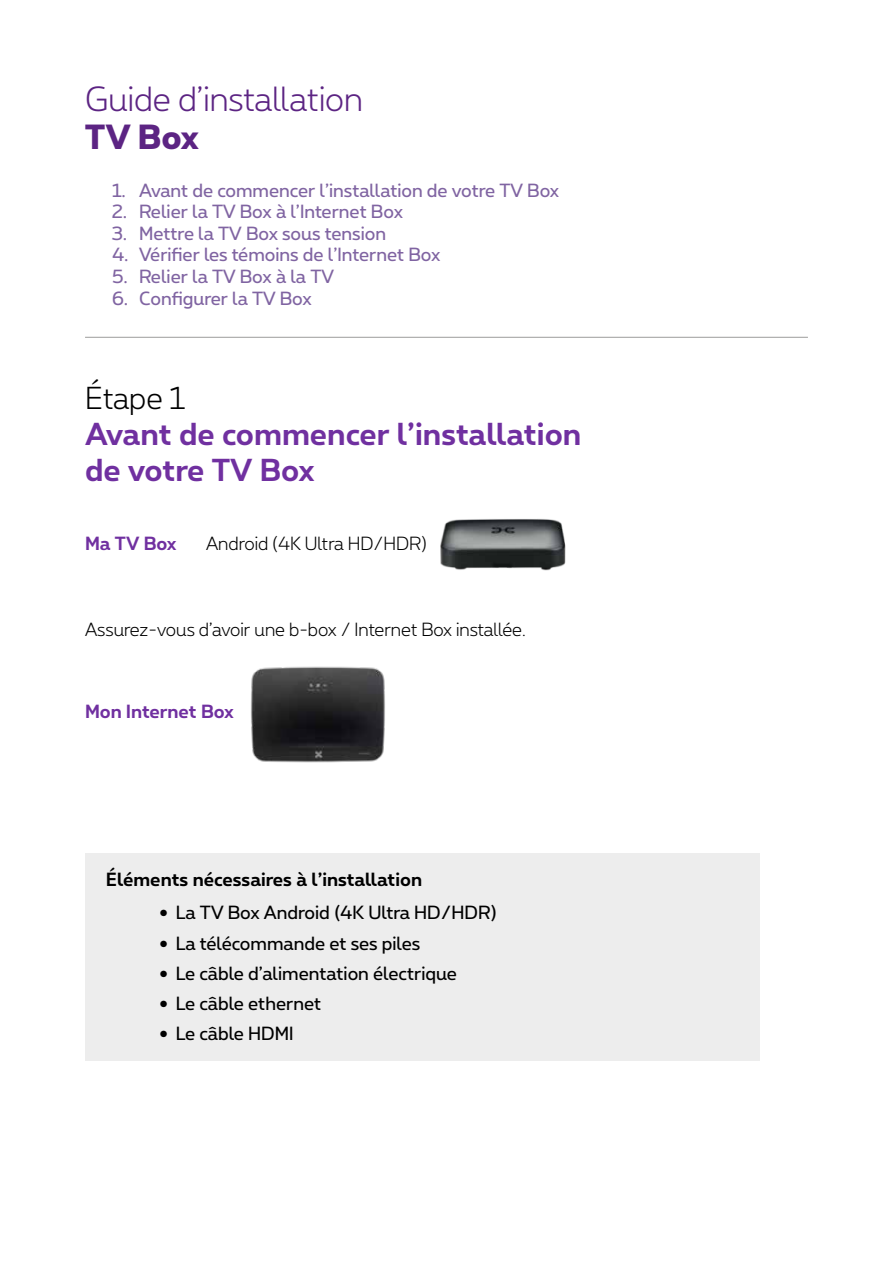
<style>
.page{position:relative;width:893px;height:1263px;background:#fff}
.page>*{position:absolute;margin:0;border:0;box-sizing:border-box;transform-origin:0 0}
.t1{font:300 33px "Proximus";color:#5c2483}
.t2{font:800 33px "Proximus";color:#5c2483}
.t3{font:700 30px/36px "Proximus";color:#7030a0}
.t4{font:300 30px "Proximus";color:#000}
.t5{font:18px "Proximus";color:#8064a2}
.t6{font:18px "Proximus";color:#000}
.t7{font:300 18px "Proximus";color:#000}
.t8{font:700 18px "Proximus";color:#000}
.t9{font:700 18px "Proximus";color:#7030a0}
</style>
<div class="page">
<img style="left:440px;top:519px;width:126px;height:52px">
<img style="left:251px;top:666px;width:134px;height:97px">
<div style="left:85px;top:854px;width:675px;height:207px;background:#ededed"></div>
<hr style="left:85px;top:337px;width:723px;height:1px;background:#9d9d9c">
<h1 class="t1" style="left:85px;top:77px;width:279px">Guide d’installation</h1>
<h1 class="t2" style="left:85px;top:113px;width:115px">TV Box</h1>
<p class="t5" style="left:112px;top:177px;width:449px">1. Avant de commencer l’installation de votre TV Box</p>
<p class="t5" style="left:112px;top:199px;width:292px">2. Relier la TV Box à l’Internet Box</p>
<p class="t5" style="left:112px;top:220px;width:275px">3. Mettre la TV Box sous tension</p>
<p class="t5" style="left:112px;top:242px;width:330px">4. Vérifier les témoins de l’Internet Box</p>
<p class="t5" style="left:112px;top:264px;width:223px">5. Relier la TV Box à la TV</p>
<p class="t5" style="left:112px;top:285px;width:201px">6. Configurer la TV Box</p>
<h2 class="t4" style="left:85px;top:377px;width:102px">Étape 1</h2>
<h2 class="t3" style="left:85px;top:414px;width:498px">Avant de commencer l’installation de votre TV Box</h2>
<p class="t9" style="left:85px;top:530px;width:93px">Ma TV Box</p>
<p class="t7" style="left:206px;top:531px;width:223px">Android (4K Ultra HD/HDR)</p>
<p class="t7" style="left:85px;top:617px;width:442px">Assurez-vous d’avoir une b-box / Internet Box installée.</p>
<p class="t9" style="left:85px;top:698px;width:150px">Mon Internet Box</p>
<p class="t8" style="left:106px;top:866px;width:317px">Éléments nécessaires à l’installation</p>
<p class="t6" style="left:160px;top:900px;width:338px">● La TV Box Android (4K Ultra HD/HDR)</p>
<p class="t6" style="left:160px;top:930px;width:261px">● La télécommande et ses piles</p>
<p class="t6" style="left:160px;top:960px;width:298px">● Le câble d’alimentation électrique</p>
<p class="t6" style="left:160px;top:990px;width:162px">● Le câble ethernet</p>
<p class="t6" style="left:160px;top:1020px;width:135px">● Le câble HDMI</p>
</div>
